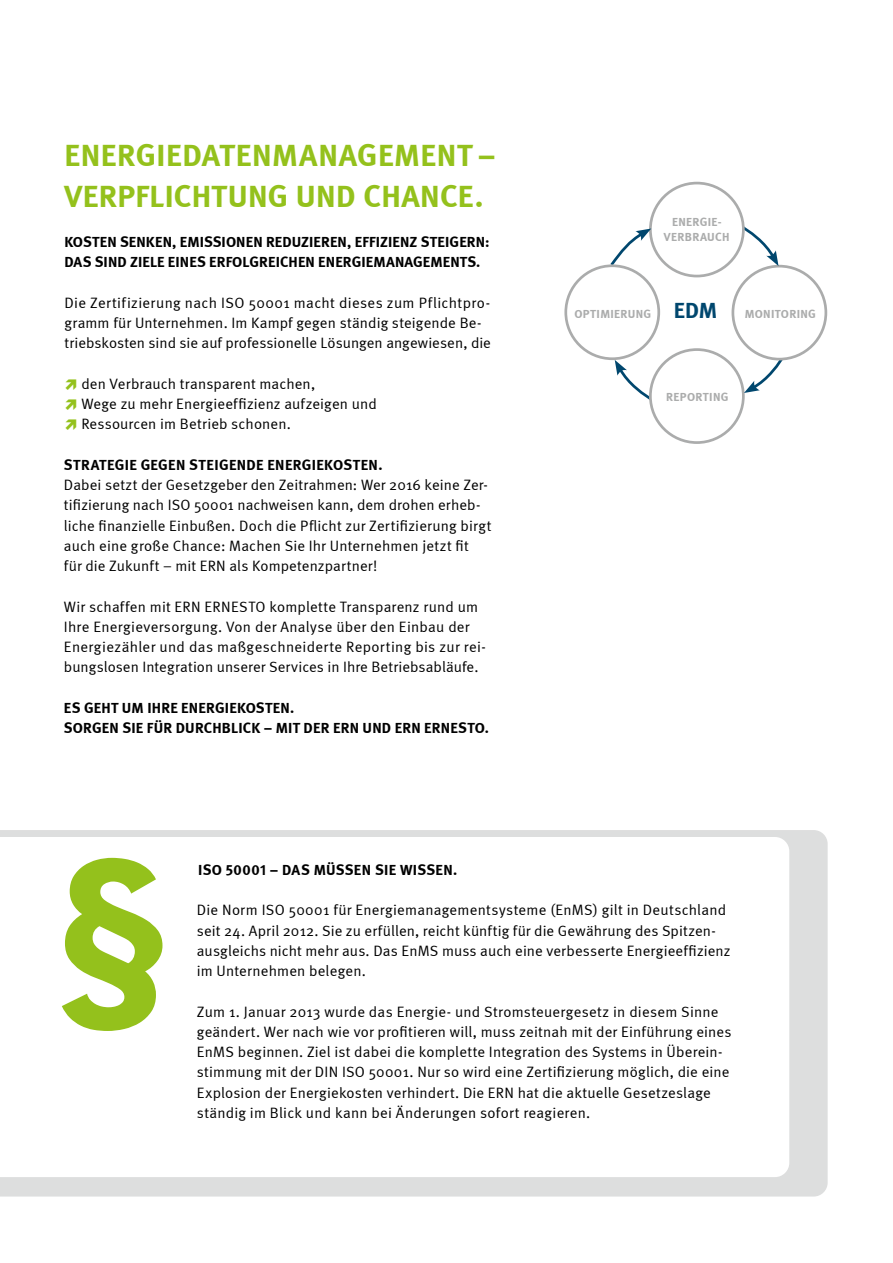
<style>
.page{position:relative;width:893px;height:1263px;background:#fff}
.page>*{position:absolute;margin:0;border:0;box-sizing:border-box;transform-origin:0 0}
.t1{font:700 31.5px/40.5px "Meta";letter-spacing:.015em;color:#94c11c}
.t2{font:700 22.5px "Meta";color:#00476e}
.t3{font:15px/20.2px "Meta Normal";letter-spacing:.01em;color:#000}
.t4{font:700 15px/20.2px "Meta";letter-spacing:.015em;color:#000}
.t5{font:700 12px/15px "Meta";letter-spacing:.025em;color:#abacac;text-align:center}
.s1{font-family:"Meta Bold Expert";font-weight:400}
</style>
<div class="page">
<div style="left:0;top:830px;width:828px;height:366px;background:#dddede"></div>
<svg style="left:0;top:837px;width:789px;height:340px"></svg>
<svg style="left:62px;top:858px;width:100px;height:173px"></svg>
<svg style="left:615px;top:360px;width:46px;height:45px"></svg>
<div style="left:650px;top:350px;width:93px;height:93px;background:#fff;border-radius:50%"></div>
<div style="left:649px;top:348px;width:96px;height:96px;border:3px solid #abacac;border-radius:50%"></div>
<svg style="left:744px;top:346px;width:47px;height:47px"></svg>
<div style="left:733px;top:266px;width:93px;height:93px;background:#fff;border-radius:50%"></div>
<div style="left:731px;top:265px;width:96px;height:95px;border:3px solid #abacac;border-radius:50%"></div>
<svg style="left:732px;top:222px;width:46px;height:44px"></svg>
<div style="left:650px;top:183px;width:93px;height:93px;background:#fff;border-radius:50%"></div>
<div style="left:649px;top:182px;width:96px;height:95px;border:3px solid #abacac;border-radius:50%"></div>
<svg style="left:610px;top:228px;width:41px;height:41px"></svg>
<div style="left:566px;top:266px;width:93px;height:93px;background:#fff;border-radius:50%"></div>
<div style="left:564px;top:264px;width:96px;height:96px;border:3px solid #abacac;border-radius:50%"></div>
<h1 class="t1" style="left:64px;top:134px;width:433px">ENERGIEDATEN MANAGEMENT –<br>VERPFLICHTUNG UND CHANCE.</h1>
<p class="t4" style="left:64px;top:232px;width:182px">KOSTEN SEN KEN, EMISSIONEN</p>
<p class="t4" style="left:266px;top:232px;width:57px">REDUZIEREN</p>
<p class="t4" style="left:64px;top:232px;width:427px;text-indent:283px">, EFFIZIENZ STEIGERN :<br>DAS SIND ZIELE EINES ERFOLGREICHEN ENERGIEMANAGEMENTS.</p>
<p class="t3" style="left:64px;top:292px;width:428px">Die Zertifizierung nach ISO 50001 macht dieses zum Pflichtpro&shy;gramm für Unternehmen. Im Kampf gegen ständig steigende Be&shy;triebskosten sind sie auf professionelle Lösungen angewiesen, die</p>
<p class="t3" style="left:81px;top:373px;width:297px">den Verbrauch transparent machen,<br>Wege zu mehr Energieeffizienz aufzeigen und<br>Ressourcen im Betrieb schonen.</p>
<p class="t4" style="left:64px;top:454px;width:175px">STRATEGIE GEGEN STEIGENDE</p>
<p class="t4" style="left:267px;top:454px;width:117px">ENERGIEKOSTEN .</p>
<p class="t3" style="left:64px;top:475px;width:429px">Dabei setzt der Gesetzgeber den Zeitrahmen: Wer 2016 keine Zer&shy;tifizierung nach ISO 50001 nachweisen kann, dem drohen erheb&shy;liche finanzielle Einbußen. Doch die Pflicht zur Zertifizierung birgt auch eine große Chance: Machen Sie Ihr Unternehmen jetzt fit<br>für die Zukunft – mit ERN als Kompetenzpartner!</p>
<p class="t3" style="left:64px;top:596px;width:423px">Wir schaffen mit ERN ERNESTO komplette Transparenz rund um Ihre Energieversorgung. Von der Analyse über den Einbau der Energiezähler und das maßgeschneiderte Reporting bis zur rei&shy;bungslosen Integration unserer Services in Ihre Betriebsabläufe.</p>
<p class="t4" style="left:64px;top:697px;width:249px">ES GEHT UM IHRE ENERGIEKOSTEN .<br>SORGEN SIE FÜR DURCHBLICK – MIT DER</p>
<p class="t4" style="left:333px;top:718px;width:157px">ERN UND ERN ERNESTO.</p>
<p class="t5" style="left:664px;top:214px;width:67px">ENERGIE-<br>VERBRAUCH</p>
<h2 class="t2" style="left:674px;top:297px;width:43px">EDM</h2>
<p class="t5" style="left:574px;top:306px;width:78px">OPTIMIERUNG</p>
<p class="t5" style="left:745px;top:306px;width:73px">MONITORING</p>
<p class="t5" style="left:666px;top:389px;width:64px">REPORTING</p>
<p class="t4" style="left:198px;top:859px;width:9px">ISO</p>
<p class="t4" style="left:226px;top:859px;width:233px"><span class="s1">50001</span> – DAS MÜSSEN SIE WISSEN .</p>
<p class="t3" style="left:197px;top:900px;width:535px">Die Norm ISO 50001 für Energiemanagementsysteme (EnMS) gilt in Deutschland seit 24. April 2012. Sie zu erfüllen, reicht künftig für die Gewährung des Spitzen&shy;ausgleichs nicht mehr aus. Das EnMS muss auch eine verbesserte Energieeffizienz im Unternehmen belegen.</p>
<p class="t3" style="left:197px;top:1001px;width:536px">Zum 1. Januar 2013 wurde das Energie- und Stromsteuergesetz in diesem Sinne geändert. Wer nach wie vor profitieren will, muss zeitnah mit der Einführung eines EnMS beginnen. Ziel ist dabei die komplette Integration des Systems in Überein&shy;stimmung mit der DIN ISO 50001. Nur so wird eine Zertifizierung möglich, die eine Explosion der Energiekosten verhindert. Die ERN hat die aktuelle Gesetzeslage ständig im Blick und kann bei Änderungen sofort reagieren.</p>
</div>
